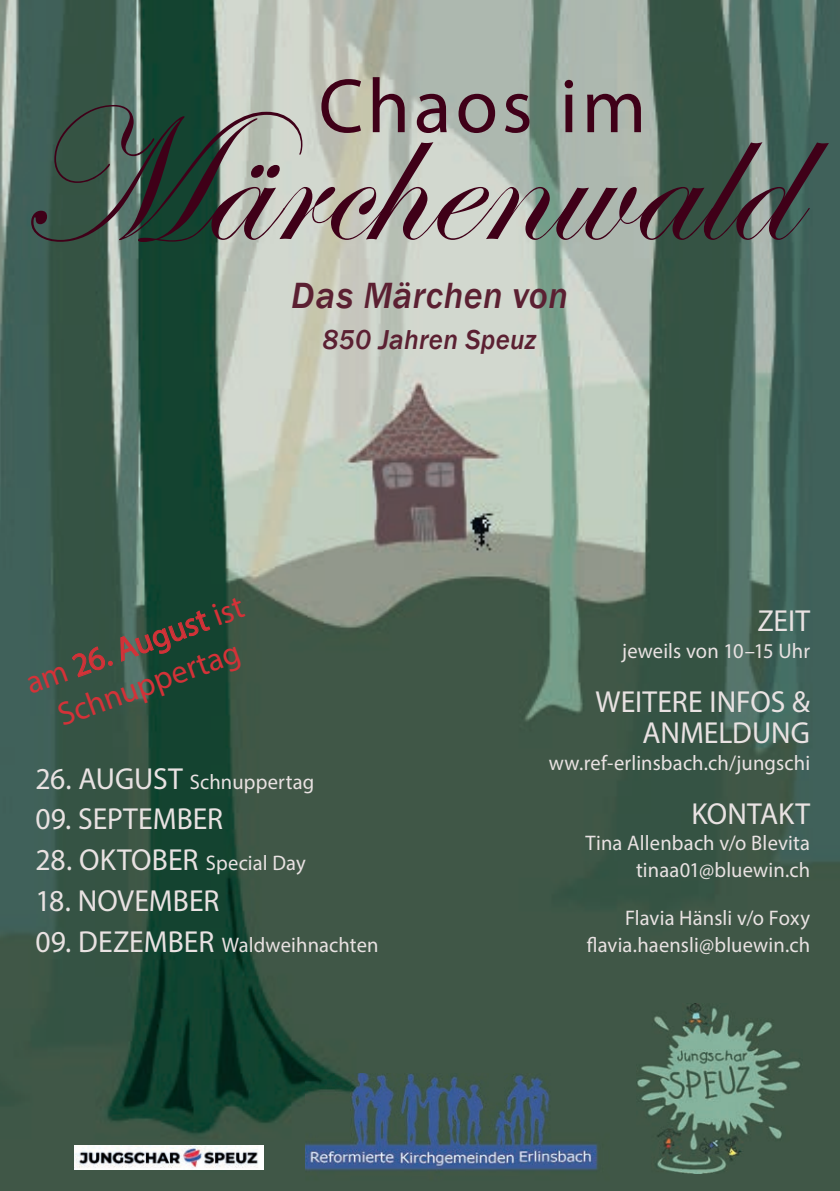
<style>
.page{position:relative;width:840px;height:1191px;background:#fff}
.page>*{position:absolute;margin:0;border:0;box-sizing:border-box;transform-origin:0 0}
.t1{font:191.6px "Edwardian Script ITC";color:#3f0018}
.t2{font:77.4px "Myriad Pro";letter-spacing:.05em;color:#3f0018}
.t3{font:italic 500 37.6px "Franklin Gothic";letter-spacing:.01em;color:#5b2032}
.t4{font:32.8px/40.8px "Myriad Pro";color:#d43238;text-align:center}
.t5{font:30.4px/31.8px "Myriad Pro";color:#e9e2e2;text-align:right}
.t6{font:italic 500 28.2px "Franklin Gothic";letter-spacing:.01em;color:#5b2032}
.t7{font:21px/26.6px "Myriad Pro";letter-spacing:.005em;color:#e9e2e2;text-align:right}
.s1{font-size:30.4px}
.s2{font-size:21px}
</style>
<div class="page">
<img style="left:0;top:0;width:839px;height:1191px">
<img style="left:74px;top:1145px;width:189px;height:24px">
<img style="left:636px;top:1003px;width:166px;height:170px">
<img style="left:305px;top:1073px;width:303px;height:109px">
<h2 class="t2" style="left:318px;top:58px;width:329px">Chaos im</h2>
<h1 class="t1" style="left:15px;top:75px;width:779px">Märchenwald</h1>
<h3 class="t3" style="left:291px;top:272px;width:278px">Das Märchen von</h3>
<h3 class="t6" style="left:322px;top:322px;width:215px">850 Jahren Speuz</h3>
<h3 class="t4" style="left:20px;top:664px;width:231px;rotate:-20deg">am 26. August ist<br>Schnuppertag</h3>
<p class="t7" style="left:36px;top:768px;width:280px"><span class="s1">26. AUGUST</span> Schnuppertag</p>
<h3 class="t5" style="left:36px;top:803px;width:189px">09. SEPTEMBER</h3>
<h3 class="t5" style="left:36px;top:843px;width:271px">28. OKTOBER <span class="s2">Special Day</span></h3>
<h3 class="t5" style="left:36px;top:884px;width:185px">18. NOVEMBER</h3>
<p class="t7" style="left:36px;top:931px;width:344px"><span class="s1">09. DEZEMBER</span> Waldweihnachten</p>
<h3 class="t5" style="left:757px;top:604px;width:54px">ZEIT</h3>
<p class="t7" style="left:621px;top:637px;width:189px">jeweils von 10–15 Uhr</p>
<h3 class="t5" style="left:595px;top:685px;width:216px">WEITERE INFOS &amp;<br>ANMELDUNG</h3>
<p class="t7" style="left:548px;top:749px;width:263px">ww.ref-erlinsbach.ch/jungschi</p>
<h3 class="t5" style="left:691px;top:797px;width:120px">KONTAKT</h3>
<p class="t7" style="left:585px;top:829px;width:226px">Tina Allenbach v/o Blevita tinaa01@bluewin.ch</p>
<p class="t7" style="left:586px;top:904px;width:224px">Flavia Hänsli v/o Foxy flavia.haensli@bluewin.ch</p>
</div>
